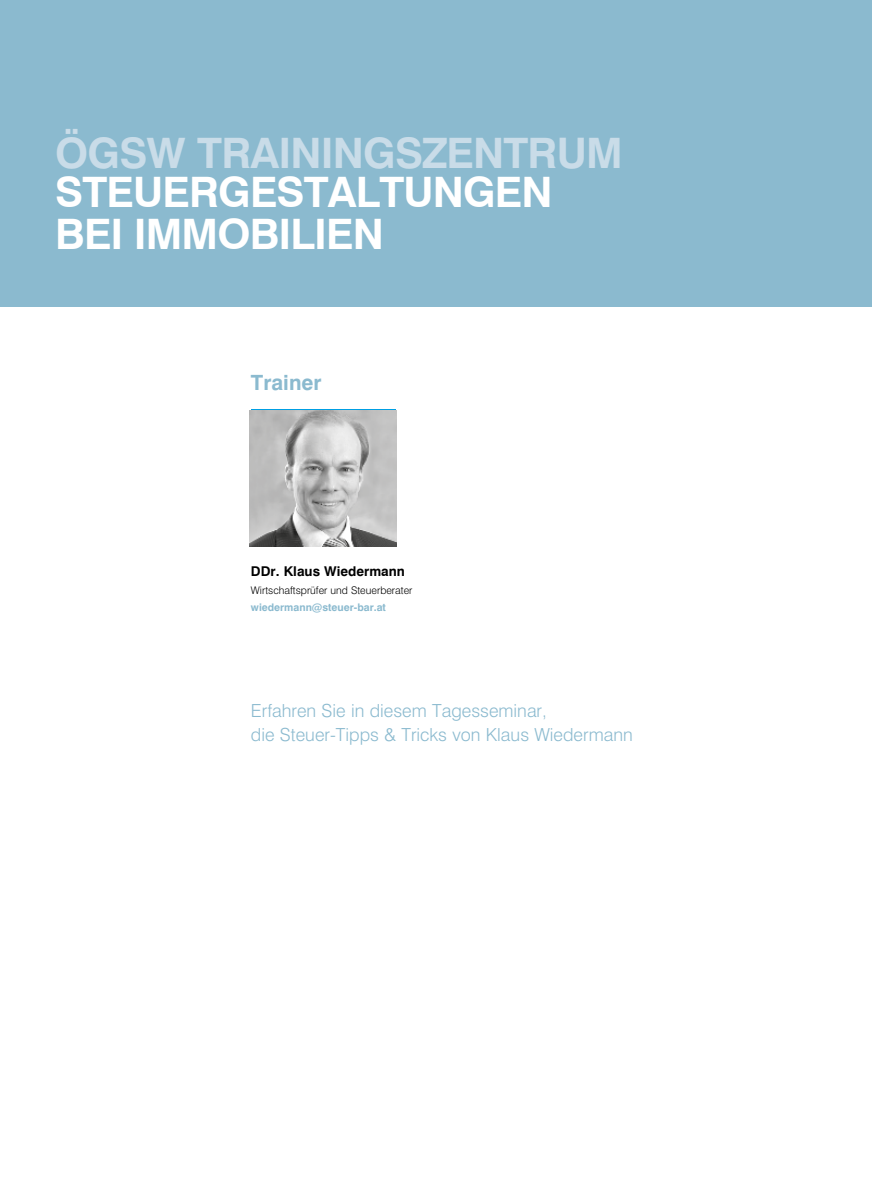
<style>
.page{position:relative;width:872px;height:1191px;background:#fff}
.page>*{position:absolute;margin:0;border:0;box-sizing:border-box;transform-origin:0 0}
.t1{font:700 42px/42px "Swiss 721 BT";letter-spacing:-.02em;color:#fff}
.t2{font:700 42px "Swiss 721 BT";letter-spacing:-.02em;color:#c9dce8}
.t3{font:700 21px "Swiss 721 BT";color:#8bbacf}
.t4{font:300 18px/24px "Swiss 721 BT";color:#8bbacf}
.t5{font:700 13.5px "Swiss 721 BT";color:#000}
.t6{font:300 10.5px "Swiss 721 BT";color:#000}
.t7{font:700 10.5px "Swiss 721 BT";color:#8bbacf}
</style>
<div class="page">
<div style="left:0;top:0;width:872px;height:306px;background:#8bbacf"></div>
<img style="left:249px;top:410px;width:147px;height:136px">
<h1 class="t2" style="left:55px;top:128px;width:569px">ÖGSW TRAININGSZENTRUM</h1>
<h1 class="t1" style="left:55px;top:170px;width:499px">STEUERGESTALTUNGEN<br>BEI IMMOBILIEN</h1>
<p class="t3" style="left:251px;top:370px;width:72px">Trainer</p>
<p class="t5" style="left:251px;top:563px;width:155px">DDr. Klaus Wiedermann</p>
<p class="t6" style="left:251px;top:584px;width:163px">Wirtschaftsprüfer und Steuerberater</p>
<p class="t7" style="left:251px;top:601px;width:136px">wiedermann@steuer-bar.at</p>
<p class="t4" style="left:251px;top:698px;width:383px">Erfahren Sie in diesem Tagesseminar,<br>die Steuer-Tipps &amp; Tricks von Klaus Wiedermann</p>
</div>
